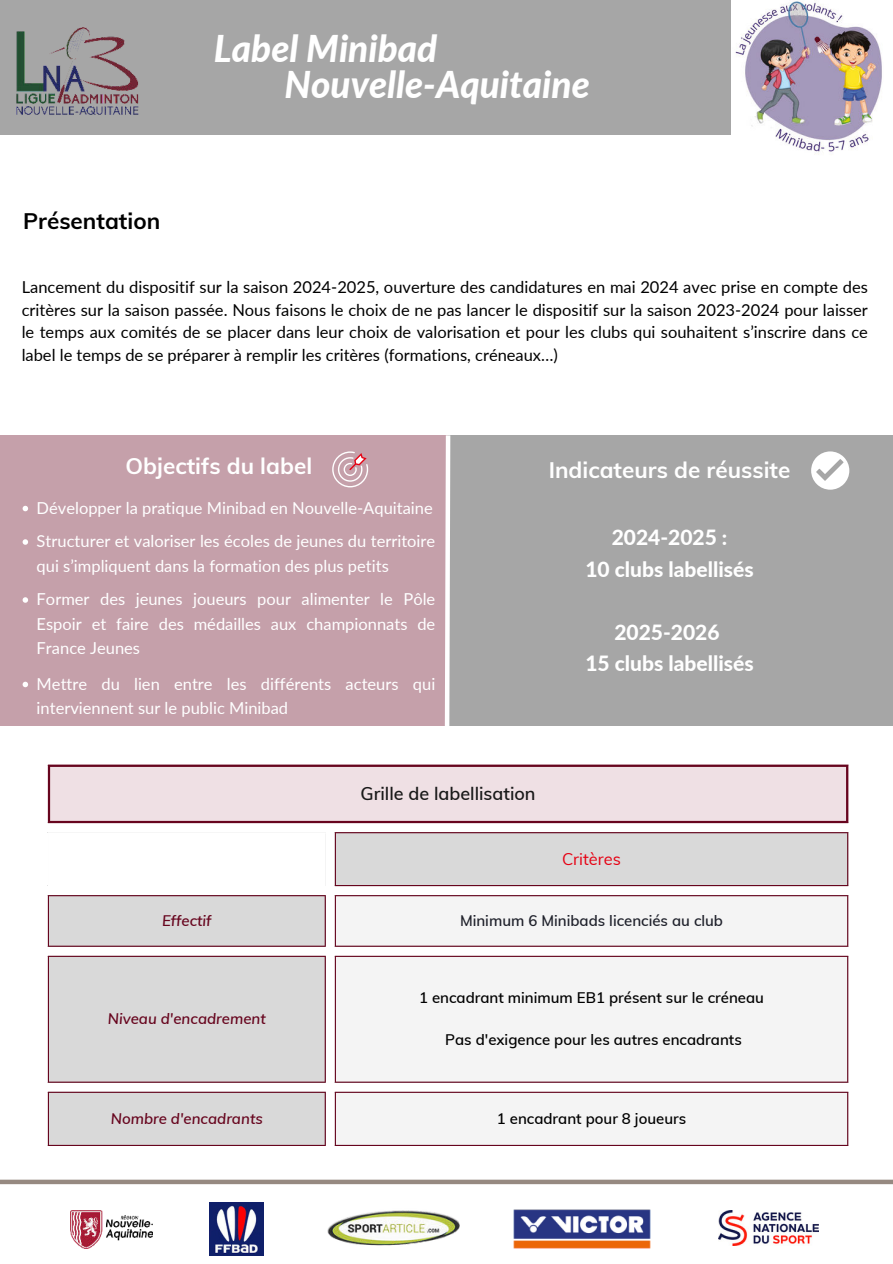
<style>
.page{position:relative;width:893px;height:1264px;background:#fff}
.page>*{position:absolute;margin:0;border:0;box-sizing:border-box;transform-origin:0 0}
.t1{font:italic 800 36.9px/36px "Lato";color:#fff}
.t2{font:700 22.5px "Muli";color:#fff}
.t3{font:700 22.5px "Muli";color:#000}
.t4{font:800 21px/31.5px "Lato";color:#fff;text-align:center}
.t5{font:600 18px "Muli";color:#191919}
.t6{font:16.5px/22.5px "Lato";color:#000;text-align:justify}
.t7{font:16.5px/33.5px "Lato";color:#fff}
.t8{font:16.5px "Muli";color:#e60012}
.t9{font:600 15px "Muli";color:#000}
.t10{font:italic 600 15px "Muli";color:#67051e}
.t11{font:600 15px "Muli";color:#1f212b}
</style>
<div class="page">
<img style="left:513px;top:1209px;width:138px;height:40px">
<img style="left:70px;top:1210px;width:83px;height:38px">
<img style="left:327px;top:1210px;width:133px;height:36px">
<img style="left:718px;top:1210px;width:100px;height:34px">
<div style="left:0;top:0;width:892px;height:135px;background:#a6a6a6"></div>
<div style="left:0;top:1179px;width:892px;height:5px;background:#968981"></div>
<div style="left:0;top:435px;width:452px;height:291px;background:#c5a0aa"></div>
<div style="left:448px;top:435px;width:444px;height:291px;background:#a6a6a6"></div>
<svg style="left:811px;top:451px;width:38px;height:38px"></svg>
<svg style="left:332px;top:451px;width:36px;height:36px"></svg>
<svg style="left:444px;top:435px;width:7px;height:291px"></svg>
<div style="left:48px;top:764px;width:800px;height:59px;background:#efe0e4"></div>
<svg style="left:48px;top:832px;width:800px;height:313px;fill:#d9d9d9"></svg>
<svg style="left:335px;top:896px;width:513px;height:248px;fill:#f4f4f4"></svg>
<hr style="left:48px;top:833px;width:1px;height:52px;background:#fff">
<hr style="left:324px;top:833px;width:2px;height:52px;background:#fff">
<hr style="left:48px;top:832px;width:278px;height:1px;background:#fff">
<hr style="left:48px;top:885px;width:278px;height:1px;background:#fff">
<hr style="left:335px;top:833px;width:1px;height:52px;background:#67051e">
<hr style="left:847px;top:833px;width:1px;height:52px;background:#67051e">
<hr style="left:335px;top:832px;width:513px;height:1px;background:#67051e">
<hr style="left:335px;top:885px;width:513px;height:1px;background:#67051e">
<hr style="left:48px;top:896px;width:1px;height:49px;background:#67051e">
<hr style="left:324px;top:896px;width:2px;height:49px;background:#67051e">
<hr style="left:48px;top:895px;width:278px;height:1px;background:#67051e">
<hr style="left:48px;top:945px;width:278px;height:1px;background:#67051e">
<hr style="left:335px;top:896px;width:1px;height:49px;background:#67051e">
<hr style="left:847px;top:896px;width:1px;height:49px;background:#67051e">
<hr style="left:335px;top:895px;width:513px;height:1px;background:#67051e">
<hr style="left:335px;top:945px;width:513px;height:1px;background:#67051e">
<hr style="left:48px;top:956px;width:1px;height:125px;background:#67051e">
<hr style="left:324px;top:956px;width:2px;height:125px;background:#67051e">
<hr style="left:48px;top:955px;width:278px;height:1px;background:#67051e">
<hr style="left:48px;top:1081px;width:278px;height:1px;background:#67051e">
<hr style="left:335px;top:956px;width:1px;height:125px;background:#67051e">
<hr style="left:847px;top:956px;width:1px;height:125px;background:#67051e">
<hr style="left:335px;top:955px;width:513px;height:1px;background:#67051e">
<hr style="left:335px;top:1081px;width:513px;height:1px;background:#67051e">
<hr style="left:48px;top:1092px;width:1px;height:52px;background:#67051e">
<hr style="left:324px;top:1092px;width:2px;height:52px;background:#67051e">
<hr style="left:48px;top:1091px;width:278px;height:1px;background:#67051e">
<hr style="left:48px;top:1144px;width:278px;height:1px;background:#67051e">
<hr style="left:335px;top:1092px;width:1px;height:52px;background:#67051e">
<hr style="left:847px;top:1092px;width:1px;height:52px;background:#67051e">
<hr style="left:335px;top:1091px;width:513px;height:1px;background:#67051e">
<hr style="left:335px;top:1144px;width:513px;height:1px;background:#67051e">
<hr style="left:48px;top:767px;width:2px;height:53px;background:#67051e">
<hr style="left:846px;top:767px;width:2px;height:53px;background:#67051e">
<hr style="left:48px;top:764px;width:800px;height:3px;background:#67051e">
<hr style="left:48px;top:820px;width:800px;height:3px;background:#67051e">
<img style="left:16px;top:27px;width:123px;height:88px">
<img style="left:731px;top:0;width:161px;height:152px">
<img style="left:209px;top:1202px;width:54px;height:53px">
<svg style="left:23px;top:506px;width:5px;height:5px"></svg>
<svg style="left:23px;top:539px;width:5px;height:6px"></svg>
<svg style="left:23px;top:597px;width:5px;height:5px"></svg>
<svg style="left:23px;top:681px;width:5px;height:6px"></svg>
<h2 class="t3" style="left:23px;top:205px;width:138px">Présentation</h2>
<h1 class="t1" style="left:284px;top:29px;width:307px;text-indent:-71px">Label Minibad<br>Nouvelle-Aquitaine</h1>
<p class="t6" style="left:22px;top:275px;width:847px">Lancement du dispositif sur la saison 2024-2025, ouverture des candidatures en mai 2024 avec prise en compte des critères sur la saison passée. Nous faisons le choix de ne pas lancer le dispositif sur la saison 2023-2024 pour laisser le temps aux comités de se placer dans leur choix de valorisation et pour les clubs qui souhaitent s’inscrire dans ce label le temps de se préparer à remplir les critères (formations, créneaux…)</p>
<h2 class="t2" style="left:125px;top:449px;width:188px">Objectifs du label</h2>
<p class="t7" style="left:37px;top:490px;width:400px">Développer la pratique Minibad en Nouvelle-Aquitaine<br>Structurer et valoriser les écoles de jeunes du territoire</p>
<p class="t7" style="left:37px;top:548px;width:400px">qui s’impliquent dans la formation des plus petits<br>Former des jeunes joueurs pour alimenter le Pôle</p>
<p class="t7" style="left:37px;top:611px;width:400px;line-height:24.5px">Espoir et faire des médailles aux championnats de<br>France Jeunes</p>
<p class="t7" style="left:37px;top:670px;width:400px;line-height:24.5px">Mettre du lien entre les différents acteurs qui interviennent sur le public Minibad</p>
<h2 class="t2" style="left:548px;top:454px;width:243px">Indicateurs de réussite</h2>
<p class="t4" style="left:585px;top:521px;width:170px">2024-2025 :<br>10 clubs labellisés</p>
<p class="t4" style="left:585px;top:615px;width:170px">2025-2026<br>15 clubs labellisés</p>
<p class="t5" style="left:360px;top:780px;width:176px">Grille de labellisation</p>
<p class="t8" style="left:562px;top:847px;width:60px">Critères</p>
<p class="t10" style="left:162px;top:909px;width:51px">Effectif</p>
<p class="t11" style="left:460px;top:909px;width:264px">Minimum 6 Minibads licenciés au club</p>
<p class="t10" style="left:108px;top:1007px;width:159px">Niveau d'encadrement</p>
<p class="t9" style="left:419px;top:986px;width:346px">1 encadrant minimum EB1 présent sur le créneau</p>
<p class="t9" style="left:445px;top:1028px;width:298px">Pas d'exigence pour les autres encadrants</p>
<p class="t10" style="left:111px;top:1107px;width:154px">Nombre d'encadrants</p>
<p class="t9" style="left:497px;top:1107px;width:191px">1 encadrant pour 8 joueurs</p>
</div>
